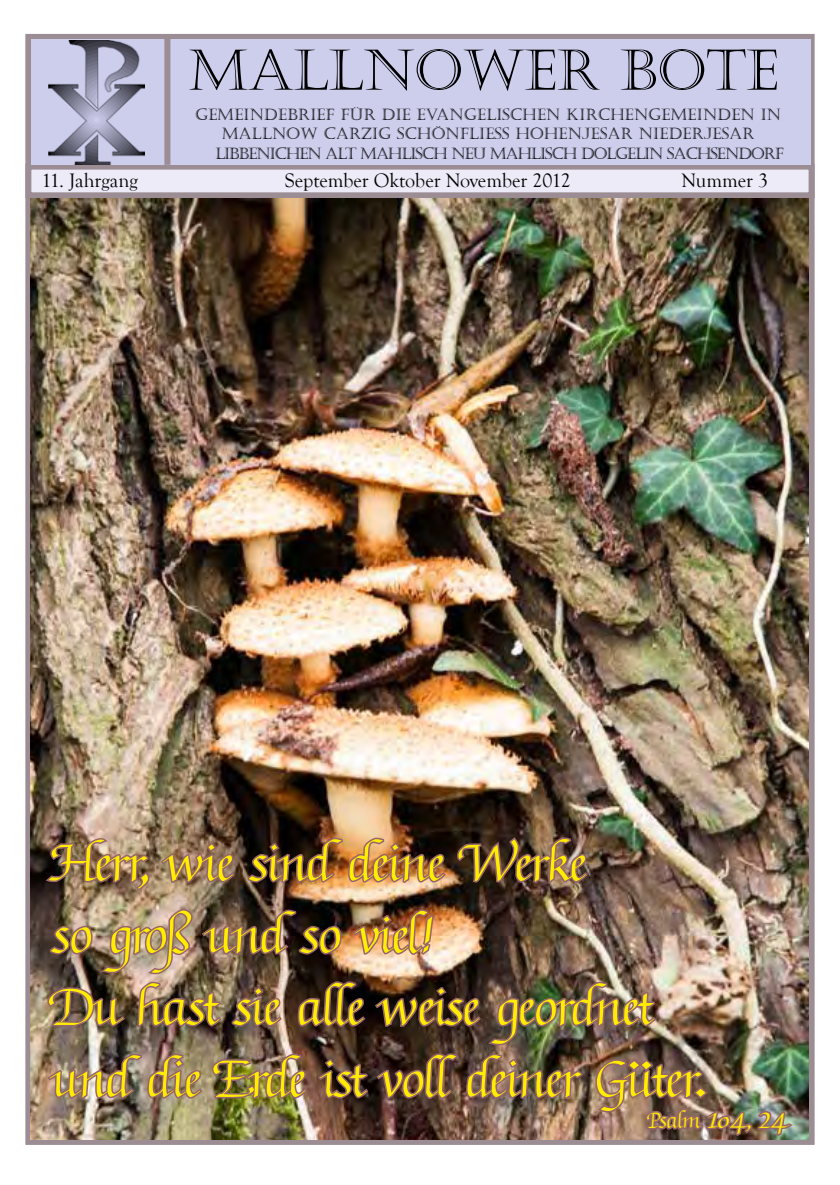
<style>
.page{position:relative;width:840px;height:1185px;background:#fff}
.page>*{position:absolute;margin:0;border:0;box-sizing:border-box;transform-origin:0 0}
.t1{font:60px/72px "KL H Kursive 3";color:#ffed00}
.t2{font:56px "Castellar";color:#000}
.t3{font:26px "KL H Kursive 3";color:#ffed00}
.t4{font:20px "Goudy Old Style T";color:#000}
.t5{font:16px "Castellar";color:#000}
</style>
<div class="page">
<div style="left:25px;top:34px;width:789px;height:1111px;border:6px solid #9b8d93"></div>
<div style="left:28px;top:167px;width:783px;height:28px;background:#ecebf7"></div>
<div style="left:25px;top:164px;width:789px;height:34px;border:6px solid #9b8d93"></div>
<div style="left:166px;top:40px;width:643px;height:125px;background:#cdcdec"></div>
<div style="left:31px;top:40px;width:133px;height:125px;background:#cdcdec"></div>
<img style="left:48px;top:40px;width:97px;height:124px">
<div style="left:164px;top:38px;width:6px;height:127px;background:#9b8d93"></div>
<img style="left:30px;top:198px;width:778px;height:941px">
<img style="left:43px;top:787px;width:752px;height:351px">
<h2 class="t2" style="left:189px;top:38px;width:591px">MALLNOWER BOTE</h2>
<p class="t5" style="left:195px;top:106px;width:95px">GEMEINDEBR</p>
<p class="t5" style="left:310px;top:106px;width:472px">IEF FÜR DIE EVANGELISCHEN KIRCHENGEMEINDEN IN</p>
<p class="t5" style="left:222px;top:125px;width:31px">MALLNOW</p>
<p class="t5" style="left:323px;top:125px;width:14px">CAR</p>
<p class="t5" style="left:361px;top:125px;width:48px">ZIG SCH</p>
<p class="t5" style="left:431px;top:125px;width:63px">ÖNFLIESS</p>
<p class="t5" style="left:515px;top:125px;width:15px">HOHEN</p>
<p class="t5" style="left:581px;top:125px;width:20px">JESAR</p>
<p class="t5" style="left:638px;top:125px;width:86px">NIEDERJESAR</p>
<p class="t5" style="left:215px;top:144px;width:26px">LIBBEN</p>
<p class="t5" style="left:269px;top:144px;width:18px">ICHEN</p>
<p class="t5" style="left:325px;top:144px;width:12px">ALT</p>
<p class="t5" style="left:360px;top:144px;width:29px">MAHL</p>
<p class="t5" style="left:410px;top:144px;width:17px">ISCH</p>
<p class="t5" style="left:451px;top:144px;width:68px">NEU MAHL</p>
<p class="t5" style="left:539px;top:144px;width:17px">ISCH</p>
<p class="t5" style="left:580px;top:144px;width:98px">DOLGELIN SACHSEN</p>
<p class="t5" style="left:737px;top:144px;width:47px">DORF</p>
<p class="t4" style="left:41px;top:170px;width:98px">11. Jahrgang</p>
<p class="t4" style="left:285px;top:170px;width:287px">September Oktober November 2012</p>
<p class="t4" style="left:681px;top:170px;width:88px">Nummer 3</p>
<h1 class="t1" style="left:53px;top:831px;width:655px">Herr, wie sind deine Werke<br>so groß und so viel!<br>Du hast sie alle weise geordnet und die Erde ist voll deiner Güter.</h1>
<h3 class="t3" style="left:648px;top:1107px;width:140px">Psalm 104, 24</h3>
</div>
